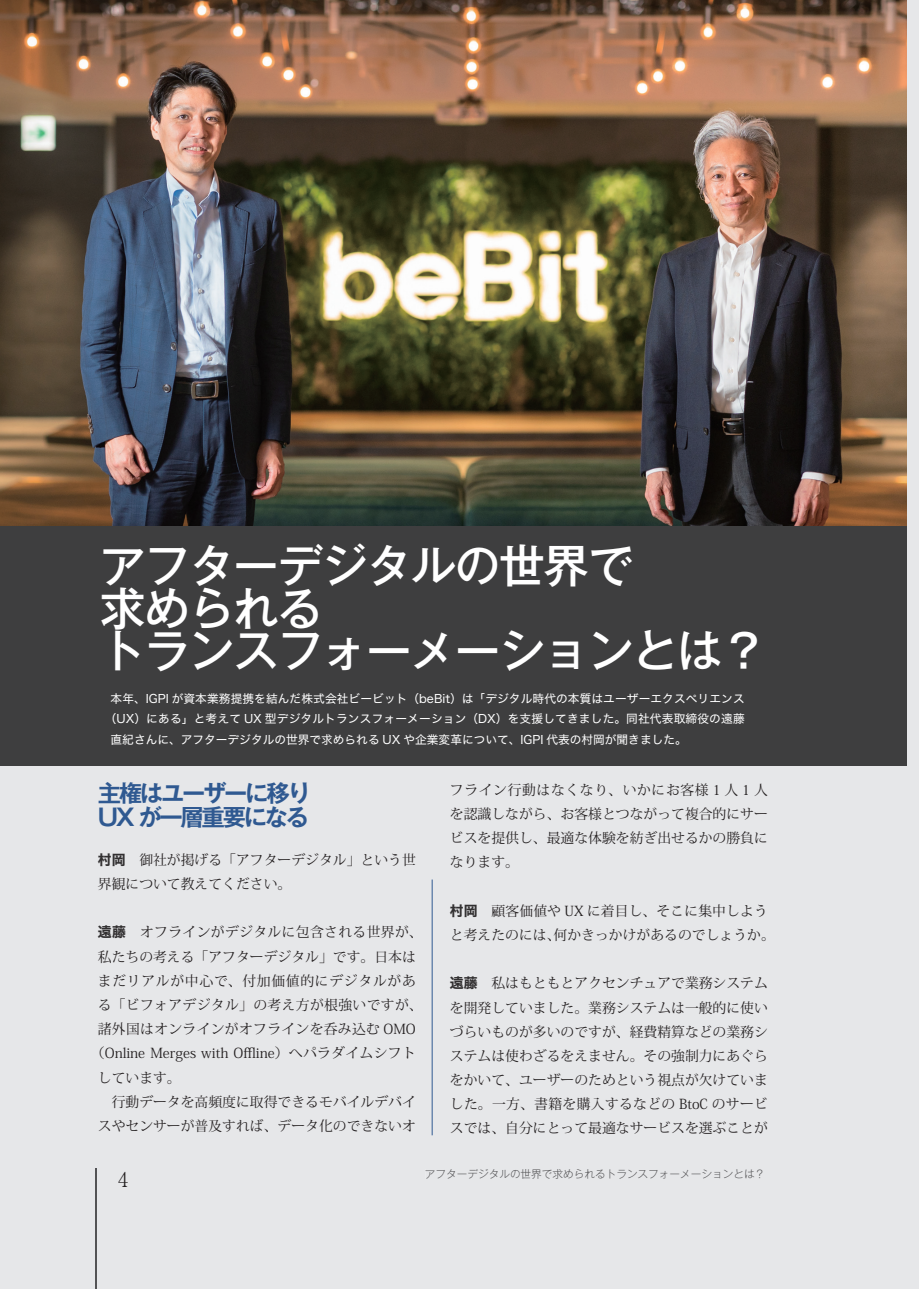
<style>
.page{position:relative;width:919px;height:1289px;background:#fff}
.page>*{position:absolute;margin:0;border:0;box-sizing:border-box;transform-origin:0 0}
.t1{font:500 45.75px/42.5px "Gothic MB101";letter-spacing:-.03em;color:#fff}
.t2{font:23.4px/23.4px "Gothic MB101 De B";letter-spacing:-.1em;color:#2f5991}
.t3{font:300 20.25px "Ryumin Pro";color:#231f20}
.t4{font:13.8px/24.2px "Koz Min Pr 6 N";color:#231f20}
.t5{font:13.8px "Koz Min Pr 6 N";letter-spacing:.025em;color:#231f20}
.t6{font:13.8px "Koz Min Pr 6 N";letter-spacing:.02em;color:#231f20}
.t7{font:13.8px "Koz Min Pr 6 N";letter-spacing:.05em;color:#231f20}
.t8{font:11.7px "Hira Kaku Std W4";letter-spacing:.01em;color:#fff}
.t9{font:300 10.65px "Gothic MB101";color:#535355}
.s1{font-family:"Hira Sans Old Std W7";color:#312f30}
</style>
<div class="page">
<div style="left:0;top:0;width:918px;height:1288px;background:#e6e7e9"></div>
<hr style="left:96px;top:1168px;width:1px;height:120px;background:#535355">
<div style="left:118px;top:1171px;width:10px;height:15px;background:#e6e7e9"></div>
<img style="left:0;top:0;width:906px;height:526px">
<div style="left:426px;top:1168px;width:339px;height:10px;background:#e6e7e9"></div>
<div style="left:0;top:526px;width:906px;height:239px;background:#3e3e3f"></div>
<hr style="left:432px;top:879px;width:1px;height:256px;background:#2f5991">
<h1 class="t1" style="left:100px;top:540px;width:668px">アフターデジタルの世界で<br>求められる<br>トランスフォーメーションとは？</h1>
<p class="t8" style="left:111px;top:689px;width:635px">本年、IGPI が資本業務提携を結んだ株式会社ビービット（beBit）は「デジタル時代の本質はユーザーエクスペリエンス</p>
<p class="t8" style="left:105px;top:710px;width:641px">（UX）にある」と考えて UX 型デジタルトランスフォーメーション（DX）を支援してきました。同社代表取締役の遠藤</p>
<p class="t8" style="left:111px;top:730px;width:577px">直紀さんに、アフターデジタルの世界で求められる UX や企業変革について、IGPI 代表の村岡が聞きました。</p>
<h2 class="t2" style="left:98px;top:779px;width:214px">主権はユーザーに移り<br>UX が一層重要になる</h2>
<p class="t4" style="left:98px;top:848px;width:319px"><span class="s1">村岡</span>　御社が掲げる「アフターデジタル」という世界観について教えてください。</p>
<p class="t5" style="left:98px;top:924px;width:326px"><span class="s1">遠藤</span>　オフラインがデジタルに包含される世界が、</p>
<p class="t4" style="left:98px;top:944px;width:319px">私たちの考える「アフターデジタル」です。日本は</p>
<p class="t7" style="left:98px;top:972px;width:319px">まだリアルが中心で、付加価値的にデジタルがあ</p>
<p class="t5" style="left:98px;top:997px;width:326px">る「ビフォアデジタル」の考え方が根強いですが、</p>
<p class="t6" style="left:98px;top:1021px;width:319px">諸外国はオンラインがオフラインを呑み込む OMO</p>
<p class="t4" style="left:91px;top:1041px;width:326px">（Online Merges with Offline）へパラダイムシフト</p>
<p class="t4" style="left:98px;top:1065px;width:84px">しています。</p>
<p class="t4" style="left:98px;top:1089px;width:319px">　行動データを高頻度に取得できるモバイルデバイ</p>
<p class="t4" style="left:98px;top:1114px;width:319px">スやセンサーが普及すれば、データ化のできないオ</p>
<p class="t4" style="left:450px;top:778px;width:319px;text-align:justify">フライン行動はなくなり、いかにお客様 1 人 1 人を認識しながら、お客様とつながって複合的にサービスを提供し、最適な体験を紡ぎ出せるかの勝負になります。</p>
<p class="t4" style="left:450px;top:898px;width:326px"><span class="s1">村岡</span>　顧客価値や UX に着目し、そこに集中しようと考えたのには、何かきっかけがあるのでしょうか。</p>
<p class="t4" style="left:450px;top:971px;width:319px;text-align:justify"><span class="s1">遠藤</span>　私はもともとアクセンチュアで業務システムを開発していました。業務システムは一般的に使いづらいものが多いのですが、経費精算などの業務システムは使わざるをえません。その強制力にあぐらをかいて、ユーザーのためという視点が欠けていました。一方、書籍を購入するなどの BtoC のサービスでは、自分にとって最適なサービスを選ぶことが</p>
<h3 class="t3" style="left:118px;top:1163px;width:12px">4</h3>
<p class="t9" style="left:425px;top:1166px;width:342px">アフターデジタルの世界で求められるトランスフォーメーションとは？</p>
</div>
